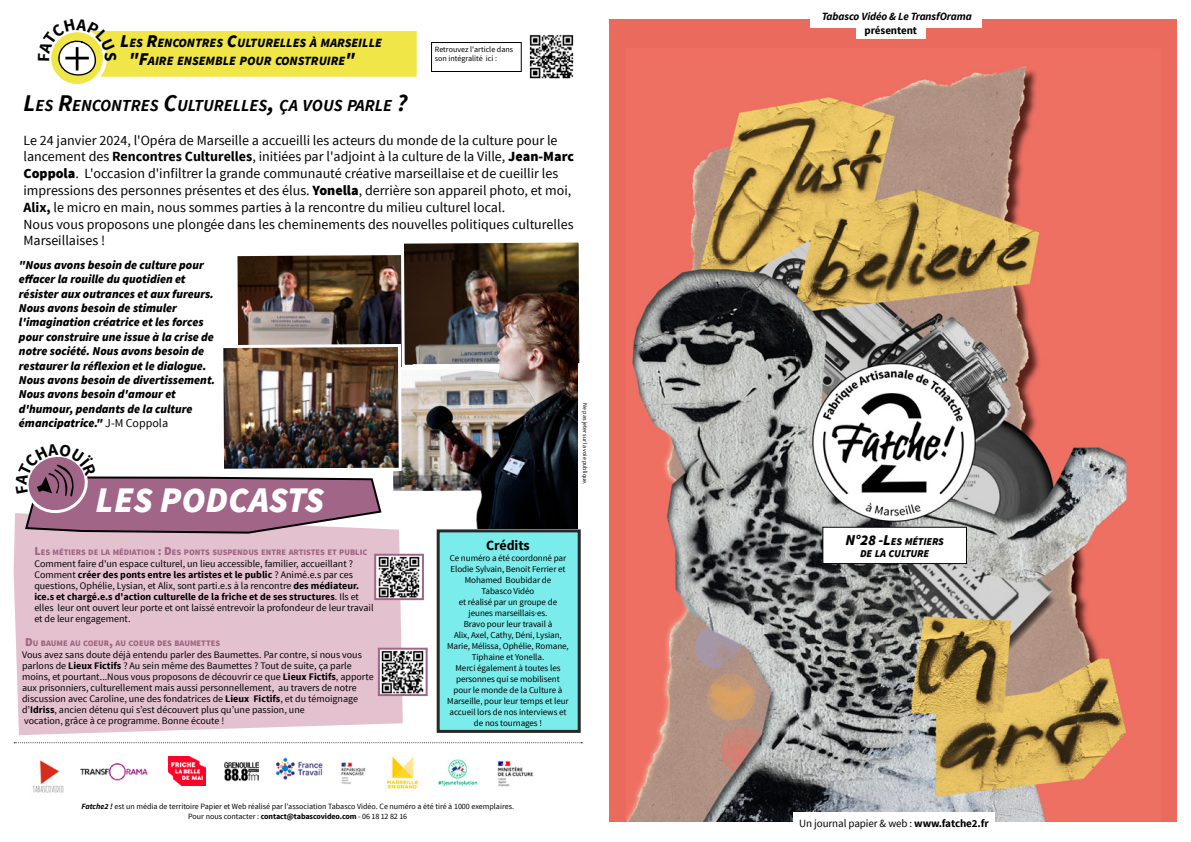
<style>
.page{position:relative;width:1191px;height:842px;background:#fff}
.page>*{position:absolute;margin:0;border:0;box-sizing:border-box;transform-origin:0 0}
.t1{font:italic 900 36px "Source Sans Pro";color:#fff}
.t2{font:italic 700 16.8px "Source Sans Pro";color:#000}
.t3{font:14px/16.8px "Source Sans Pro";color:#000}
.t4{font:700 14px "Source Sans Pro";letter-spacing:-.005em;color:#000}
.t5{font:italic 900 12.6px "Source Sans Pro";color:#000}
.t6{font:italic 900 12px/14.4px "Source Sans Pro";color:#000}
.t7{font:italic 700 11px/13.2px "Source Sans Pro";letter-spacing:-.01em;color:#000;text-align:center}
.t8{font:11px "Source Sans Pro";letter-spacing:-.01em;color:#000}
.t9{font:700 11px "Source Sans Pro";letter-spacing:-.01em;color:#000}
.t10{font:italic 900 10.5px/12px "Source Sans Pro";letter-spacing:-.015em;color:#000;text-align:center}
.t11{font:10px/11px "Source Sans Pro";color:#000}
.t12{font:9px/11px "Source Sans Pro";letter-spacing:-.005em;color:#000;text-align:center}
.t13{font:900 8.4px "Source Sans Pro";color:#a06587}
.t14{font:8px/9.6px "Source Sans Pro";color:#000;text-align:center}
.t15{font:6px "Source Sans Pro";color:#000}
.s1{font-size:18px}
.s2{font-size:24px}
.s3{font-weight:700}
.s4{font-weight:900}
.s5{font-weight:400;font-style:normal}
.s6{font-size:12px}
.s7{font-weight:700;font-style:italic}
.s8{font-style:normal}
.s9{font-size:15px}
</style>
<div class="page">
<div style="left:14px;top:513px;width:389px;height:222px;background:#e4c1ce"></div>
<img style="left:33px;top:760px;width:31px;height:33px">
<img style="left:80px;top:762px;width:68px;height:19px">
<svg style="left:14px;top:742px;width:568px;height:1px"></svg>
<img style="left:169px;top:757px;width:36px;height:28px">
<img style="left:497px;top:761px;width:37px;height:26px">
<img style="left:386px;top:756px;width:33px;height:33px">
<img style="left:438px;top:759px;width:40px;height:27px">
<img style="left:276px;top:757px;width:47px;height:23px">
<div style="left:609px;top:20px;width:567px;height:802px;background:#ea6a5e"></div>
<div style="left:810px;top:12px;width:171px;height:16px;background:#fff"></div>
<div style="left:856px;top:20px;width:69px;height:19px;background:#fff"></div>
<img style="left:626px;top:66px;width:501px;height:755px">
<div style="left:793px;top:813px;width:201px;height:21px;background:#fff"></div>
<div style="left:823px;top:527px;width:143px;height:37px;background:#fff"></div>
<div style="left:822px;top:527px;width:145px;height:37px;border:1px solid #000"></div>
<img style="left:224px;top:762px;width:34px;height:20px">
<img style="left:341px;top:762px;width:25px;height:22px">
<div style="left:65px;top:28px;width:354px;height:51px;background:#f0e647"></div>
<div style="left:62px;top:26px;width:360px;height:56px;border:5px solid #fff"></div>
<svg style="left:49px;top:30px;width:56px;height:56px"></svg>
<div style="left:47px;top:28px;width:60px;height:60px;border:4px solid #fff;border-radius:50%"></div>
<div style="left:431px;top:42px;width:91px;height:30px;border:1px solid #000"></div>
<img style="left:377px;top:557px;width:43px;height:40px">
<div style="left:374px;top:554px;width:50px;height:46px;border:2px solid #a06587"></div>
<img style="left:529px;top:34px;width:45px;height:45px">
<img style="left:381px;top:651px;width:43px;height:42px">
<div style="left:378px;top:648px;width:49px;height:48px;border:2px solid #a06587"></div>
<div style="left:437px;top:529px;width:144px;height:204px;background:#7becec;border:3px solid #292826"></div>
<svg style="left:47px;top:26px;width:69px;height:50px"></svg>
<img style="left:16px;top:242px;width:565px;height:293px">
<p class="t5" style="left:120px;top:35px;width:263px"><span class="s1">L</span>ES <span class="s1">R</span>ENCONTRES <span class="s1">C</span>ULTURELL ES À MARSEILL E</p>
<p class="t5" style="left:129px;top:53px;width:228px"><span class="s1">"F</span>AIRE ENSEMBLE POUR CONSTRUIRE<span class="s1">"</span></p>
<h2 class="t2" style="left:23px;top:95px;width:385px"><span class="s2">L</span>ES <span class="s2">R</span>ENCONTRES <span class="s2">C</span>ULTURELL ES<span class="s2">,</span> ÇA VOUS PARL E <span class="s2">?</span></h2>
<p class="t3" style="left:23px;top:132px;width:552px">Le 24 janvier 2024, l'Opéra de Marseille a accueilli les acteurs du monde de la culture pour le lancement des <span class="s3">Rencontres Culturelles</span>, initiées par l'adjoint à la culture de la Ville, <span class="s4">Jean-Marc Coppola</span>. L'occasion d'infiltrer la grande communauté créative marseillaise et de cueillir les impressions des personnes présentes et des élus. <span class="s4">Yonella</span>, derrière son appareil photo, et moi, <span class="s3">Alix,</span> le micro en main, nous sommes parties à la rencontre du milieu culturel local.<br>Nous vous proposons une plongée dans les cheminements des nouvelles politiques culturelles Marseillaises !</p>
<p class="t14" style="left:435px;top:45px;width:80px;text-align:left">Retrouvez l'article dans son intégralité ici :</p>
<p class="t6" style="left:19px;top:258px;width:198px">"Nous avons besoin de culture pour effacer la rouille du quotidien et résister aux outrances et aux fureurs.<br>Nous avons besoin de stimuler l'imagination créatrice et les forces pour construire une issue à la crise de notre société. Nous avons besoin de restaurer la réflexion et le dialogue.<br>Nous avons besoin de divertissement.<br>Nous avons besoin d'amour et d'humour, pendants de la culture émancipatrice." <span class="s5">J-M Coppola</span></p>
<h1 class="t1" style="left:96px;top:477px;width:230px">LES PODCASTS</h1>
<p class="t15" style="left:589px;top:403px;width:83px;rotate:90deg">Ne pas jeter sur la voie publique.</p>
<p class="t13" style="left:34px;top:547px;width:334px"><span class="s6">L</span>ES MÉTIERS DE LA MÉDIATION <span class="s6">: D</span>ES PONTS SUSPENDUS ENTRE ARTISTES ET PUBLIC</p>
<p class="t11" style="left:34px;top:558px;width:341px">Comment faire d'un espace culturel, un lieu accessible, familier, accueillant ?<br>Comment <span class="s3">créer des ponts entre les artistes et le public</span> ? Animé.e.s par ces questions, Ophélie, Lysian, et Alix, sont parti.e.s à la rencontre <span class="s3">des médiateur. ice.s et chargé.e.s d'action culturelle de la friche et de ses structures</span>. Ils et elles leur ont ouvert leur porte et ont laissé entrevoir la profondeur de leur travail et de leur engagement.</p>
<p class="t13" style="left:25px;top:638px;width:197px"><span class="s6">D</span>U BAUME AU COEUR<span class="s6">,</span> AU COEUR DES BAUMETTES</p>
<p class="t11" style="left:22px;top:650px;width:353px">Vous avez sans doute déjà entendu parler des Baumettes. Par contre, si nous vous parlons de <span class="s3">Lieux Fictifs</span> ? Au sein même des Baumettes ? Tout de suite, ça parle moins, et pourtant...Nous vous proposons de découvrir ce que <span class="s3">Lieux Fictifs</span>, apporte aux prisonniers, culturellement mais aussi personnellement, au travers de notre discussion avec Caroline, une des fondatrices de <span class="s3">Lieux Fictifs</span>, et du témoignage d’<span class="s3">Idriss</span>, ancien détenu qui s’est découvert plus qu’une passion, une<br>vocation, grâce à ce programme. Bonne écoute !</p>
<h3 class="t4" style="left:486px;top:536px;width:45px">Crédits</h3>
<p class="t12" style="left:447px;top:552px;width:123px">Ce numéro a été coordonné par<br>Elodie Sylvain, Benoit Ferrier et<br>Mohamed Boubidar de<br>Tabasco Vidéo<br>et réalisé par un groupe de jeunes marseillais·es.<br>Bravo pour leur travail à<br>Alix, Axel, Cathy, Déni, Lysian,<br>Marie, Mélissa, Ophélie, Romane,<br>Tiphaine et Yonella.<br>Merci également à toutes les personnes qui se mobilisent pour le monde de la Culture à<br>Marseille, pour leur temps et leur accueil lors de nos interviews et de nos tournages !</p>
<p class="t14" style="left:81px;top:802px;width:434px"><span class="s7">Fatche2 !</span> est un média de territoire Papier et Web réalisé par l’association Tabasco Vidéo. Ce numéro a été tiré à 1000 exemplaires.<br>Pour nous contacter : <span class="s3">contact@tabascovideo.com</span> - 06 18 12 82 16</p>
<p class="t7" style="left:821px;top:10px;width:152px">Tabasco Vidéo &amp; Le TransfOrama</p>
<p class="t9" style="left:864px;top:24px;width:54px">présentent</p>
<p class="t7" style="left:819px;top:14px;width:151px">Tabasco Vidéo <span class="s5">&amp;</span> Le TransfOrama <span class="s8">présentent</span></p>
<p class="t10" style="left:845px;top:535px;width:100px"><span class="s9">N°28 -L</span>ES MÉTIERS<br>DE LA CULTURE</p>
<p class="t8" style="left:799px;top:816px;width:191px">Un journal papier &amp; web : <span class="s3">www.fatche2.fr</span></p>
</div>
